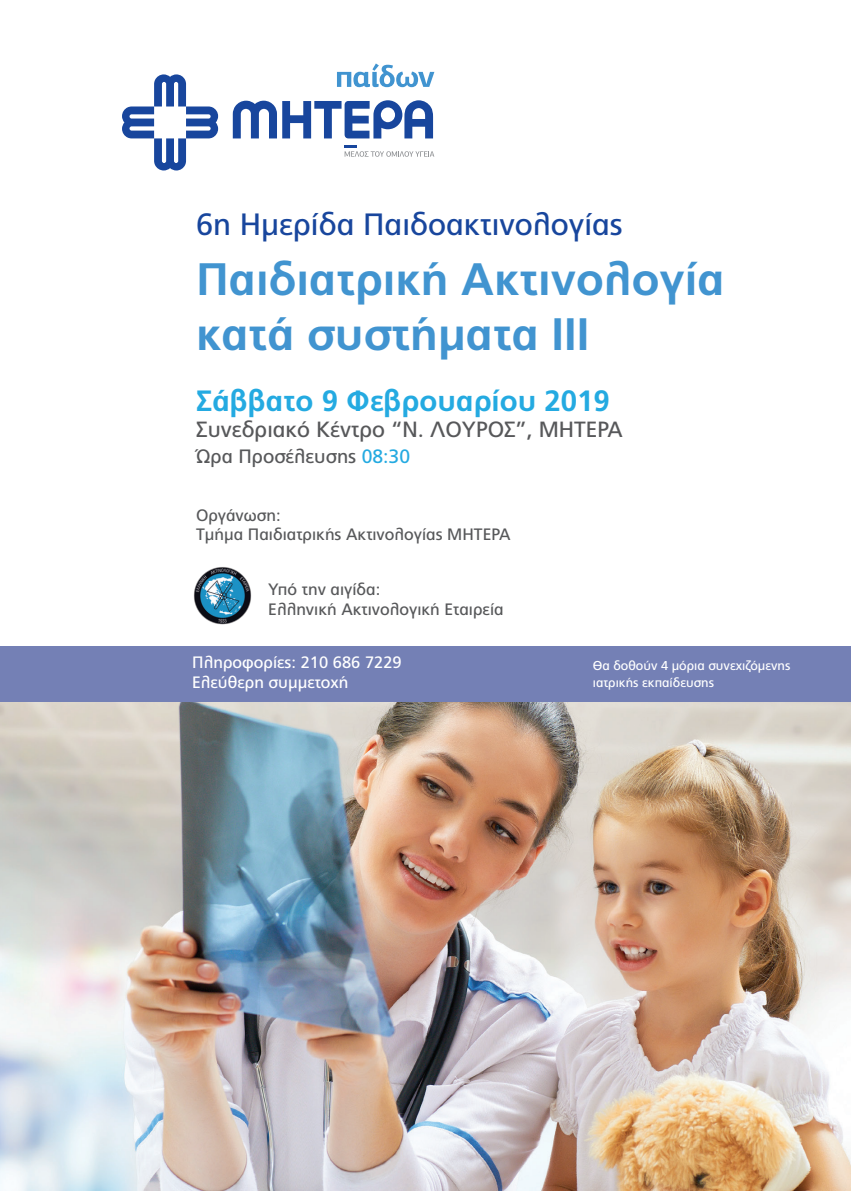
<style>
.page{position:relative;width:851px;height:1191px;background:#fff}
.page>*{position:absolute;margin:0;border:0;box-sizing:border-box;transform-origin:0 0}
.t1{font:700 45.4px/54.6px "PF Catalog";color:#4194d0}
.t2{font:30.8px "PF Catalog";color:#18469d}
.t3{font:700 29.4px "PF Catalog";color:#24aae1}
.t4{font:22px "PF Catalog";color:#57585a}
.t5{font:19.4px "PF Catalog";color:#57585a}
.t6{font:16.6px/19.8px "PF Catalog";color:#57585a}
.t7{font:16.6px/19.8px "PF Catalog";color:#fff}
.t8{font:12.8px/17.4px "PF Catalog";color:#fff}
.s1{color:#24aae1}
</style>
<div class="page">
<img style="left:0;top:701px;width:850px;height:490px">
<div style="left:0;top:646px;width:850px;height:55px;background:#7480b5"></div>
<svg style="left:337px;top:63px;width:97px;height:24px"></svg>
<svg style="left:344px;top:145px;width:90px;height:12px"></svg>
<svg style="left:233px;top:100px;width:200px;height:38px"></svg>
<svg style="left:122px;top:74px;width:96px;height:96px"></svg>
<img style="left:193px;top:567px;width:59px;height:58px">
<h2 class="t2" style="left:196px;top:207px;width:428px">6η Ηµερίδα Παιδοακτινολογίας</h2>
<h1 class="t1" style="left:196px;top:252px;width:530px">Παιδιατρική Ακτινολογία κατά συστήµατα III</h1>
<h3 class="t3" style="left:196px;top:383px;width:415px">Σάββατο 9 Φεβρουαρίου 2019</h3>
<h3 class="t4" style="left:196px;top:416px;width:428px">Συνεδριακό Κέντρο “Ν. ΛΟΥΡΟΣ’’, ΜΗΤΕΡΑ</h3>
<p class="t5" style="left:196px;top:445px;width:215px">Ώρα Προσέλευσης <span class="s1">08:30</span></p>
<p class="t6" style="left:196px;top:505px;width:316px">Οργάνωση:<br>Tµήµα Παιδιατρικής Ακτινολογίας ΜΗΤΕΡΑ</p>
<p class="t6" style="left:268px;top:580px;width:237px">Υπό την αιγίδα:<br>Ελληνική Ακτινολογική Εταιρεία</p>
<p class="t7" style="left:192px;top:653px;width:211px">Πληροφορίες: 210 686 7229<br>Eλεύθερη συµµετοχή</p>
<p class="t8" style="left:592px;top:656px;width:199px">Θα δοθούν 4 µόρια συνεχιζόµενης ιατρικής εκπαίδευσης</p>
</div>
